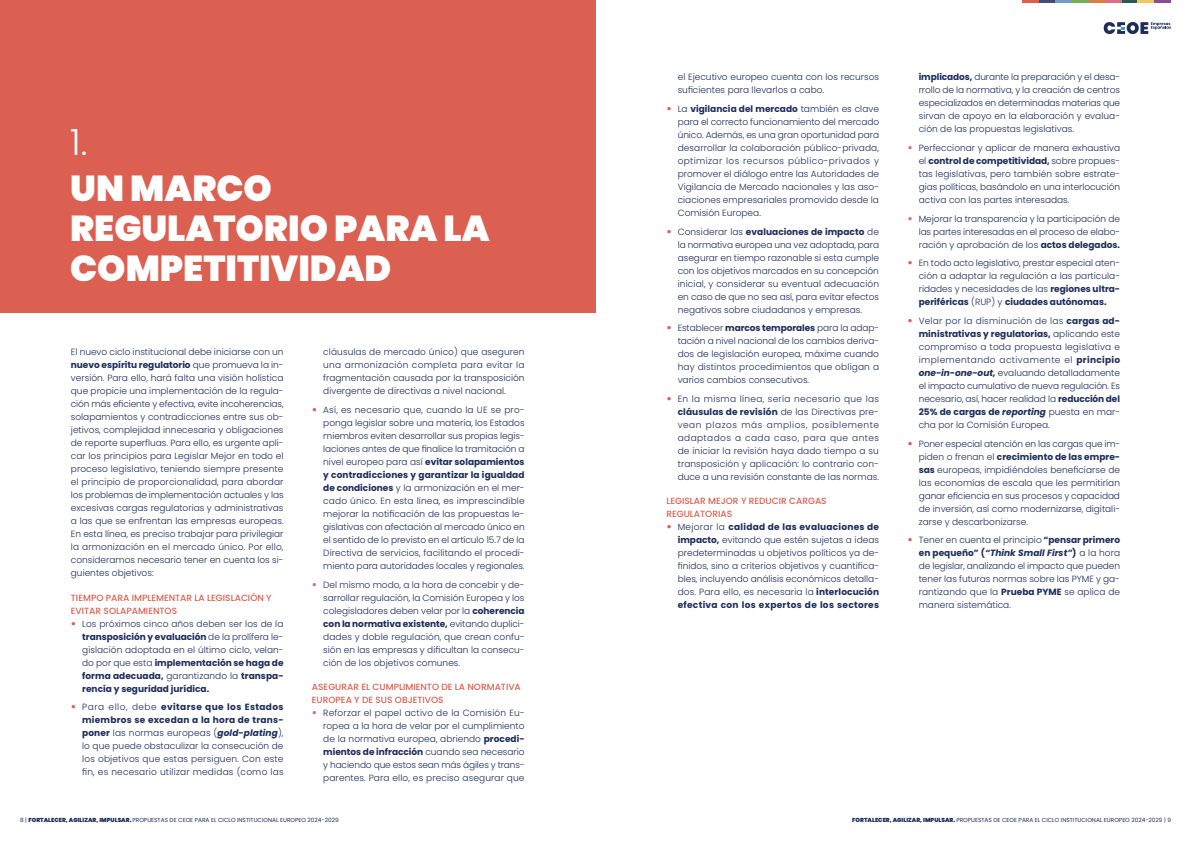
<style>
.page{position:relative;width:1191px;height:842px;background:#fff}
.page>*{position:absolute;margin:0;border:0;box-sizing:border-box;transform-origin:0 0}
.t1{font:900 36px/40px "Poppins";color:#fff}
.t2{font:300 36px "Poppins";color:#fff}
.t3{font:300 9px/13px "Poppins";color:#1c2d5a;text-align:justify}
.t4{font:500 9px/13px "Poppins";color:#db6051}
.t5{font:5.8px "Poppins";color:#1c2d5a}
.s1{font-weight:700}
.s2{font-weight:900;font-size:10px;color:#db6051}
.s3{font-weight:700;font-style:italic}
.s4{font-weight:900;font-size:10px;color:#da7087}
.s5{font-weight:900}
</style>
<div class="page">
<svg style="left:1103px;top:22px;width:68px;height:12px"></svg>
<div style="left:0;top:0;width:595px;height:313px;background:#db6051"></div>
<svg style="left:1022px;top:0;width:149px;height:2px"></svg>
<h1 class="t2" style="left:70px;top:121px;width:19px">1.</h1>
<h1 class="t1" style="left:70px;top:168px;width:421px">UN MARCO<br>REGULATORIO PARA LA<br>COMPETITIVIDAD</h1>
<p class="t3" style="left:71px;top:346px;width:214px">El nuevo ciclo institucional debe iniciarse con un <span class="s1">nuevo espíritu regulatorio</span> que promueva la in&shy;versión. Para ello, hará falta una visión holística que propicie una implementación de la regula&shy;ción más eficiente y efectiva, evite incoherencias, solapamientos y contradicciones entre sus ob&shy;jetivos, complejidad innecesaria y obligaciones de reporte superfluas. Para ello, es urgente apli&shy;car los principios para Legislar Mejor en todo el proceso legislativo, teniendo siempre presente el principio de proporcionalidad, para abordar los problemas de implementación actuales y las excesivas cargas regulatorias y administrativas a las que se enfrentan las empresas europeas.<br>En esta línea, es preciso trabajar para privilegiar la armonización en el mercado único. Por ello, consideramos necesario tener en cuenta los si&shy;guientes objetivos:</p>
<p class="t4" style="left:71px;top:591px;width:202px">TIEMPO PARA IMPLEMENTAR LA LEGISLACIÓN Y<br>EVITAR SOLAPAMIENTOS</p>
<p class="t3" style="left:82px;top:617px;width:203px;text-indent:-11px"><span class="s2">•</span> Los próximos cinco años deben ser los de la <span class="s1">transposición y evaluación</span> de la prolífera le&shy;gislación adoptada en el último ciclo, velan&shy;do por que esta <span class="s1">implementación se haga de forma adecuada,</span> garantizando la <span class="s1">transpa&shy;rencia y seguridad jurídica.</span></p>
<p class="t3" style="left:82px;top:701px;width:203px;text-indent:-11px"><span class="s2">•</span> Para ello, debe <span class="s1">evitarse que los Estados miembros se excedan a la hora de trans&shy;poner</span> las normas europeas (<span class="s3">gold-plating</span>), lo que puede obstaculizar la consecución de los objetivos que estas persiguen. Con este fin, es necesario utilizar medidas (como las</p>
<p class="t3" style="left:323px;top:346px;width:203px">cláusulas de mercado único) que aseguren una armonización completa para evitar la fragmentación causada por la transposición divergente de directivas a nivel nacional.</p>
<p class="t3" style="left:323px;top:403px;width:203px;text-indent:-11px"><span class="s2">•</span> Así, es necesario que, cuando la UE se pro&shy;ponga legislar sobre una materia, los Estados miembros eviten desarrollar sus propias legis&shy;laciones antes de que finalice la tramitación a nivel europeo para así <span class="s1">evitar solapamientos y contradicciones y garantizar la igualdad de condiciones</span> y la armonización en el mer&shy;cado único. En esta línea, es imprescindible mejorar la notificación de las propuestas le&shy;gislativas con afectación al mercado único en el sentido de lo previsto en el artículo 15.7 de la Directiva de servicios, facilitando el procedi&shy;miento para autoridades locales y regionales.</p>
<p class="t3" style="left:323px;top:578px;width:203px;text-indent:-11px"><span class="s4">•</span> Del mismo modo, a la hora de concebir y de&shy;sarrollar regulación, la Comisión Europea y los colegisladores deben velar por la <span class="s1">coherencia con la normativa existente,</span> evitando duplici&shy;dades y doble regulación, que crean confu&shy;sión en las empresas y dificultan la consecu&shy;ción de los objetivos comunes.</p>
<p class="t4" style="left:312px;top:680px;width:210px">ASEGURAR EL CUMPLIMIENTO DE LA NORMATIVA<br>EUROPEA Y DE SUS OBJETIVOS</p>
<p class="t3" style="left:323px;top:706px;width:203px;text-indent:-11px"><span class="s4">•</span> Reforzar el papel activo de la Comisión Eu&shy;ropea a la hora de velar por el cumplimiento de la normativa europea, abriendo <span class="s1">procedi&shy;mientos de infracción</span> cuando sea necesario y haciendo que estos sean más ágiles y trans&shy;parentes. Para ello, es preciso asegurar que</p>
<p class="t3" style="left:677px;top:71px;width:203px">el Ejecutivo europeo cuenta con los recursos suficientes para llevarlos a cabo.</p>
<p class="t3" style="left:677px;top:102px;width:203px;text-indent:-11px"><span class="s2">•</span> La <span class="s1">vigilancia del mercado</span> también es clave para el correcto funcionamiento del mercado único. Además, es una gran oportunidad para desarrollar la colaboración público-privada, optimizar los recursos público-privados y promover el diálogo entre las Autoridades de Vigilancia de Mercado nacionales y las aso&shy;ciaciones empresariales promovido desde la Comisión Europea.</p>
<p class="t3" style="left:677px;top:225px;width:203px;text-indent:-11px"><span class="s2">•</span> Considerar las <span class="s1">evaluaciones de impacto</span> de la normativa europea una vez adoptada, para asegurar en tiempo razonable si esta cumple con los objetivos marcados en su concepción inicial, y considerar su eventual adecuación en caso de que no sea así, para evitar efectos negativos sobre ciudadanos y empresas.</p>
<p class="t3" style="left:677px;top:322px;width:203px;text-indent:-11px"><span class="s2">•</span> Establecer <span class="s1">marcos temporales</span> para la adap&shy;tación a nivel nacional de los cambios deriva&shy;dos de legislación europea, máxime cuando hay distintos procedimientos que obligan a varios cambios consecutivos.</p>
<p class="t3" style="left:677px;top:392px;width:203px;text-indent:-11px"><span class="s2">•</span> En la misma línea, sería necesario que las <span class="s1">cláusulas de revisión</span> de las Directivas pre&shy;vean plazos más amplios, posiblemente adaptados a cada caso, para que antes de iniciar la revisión haya dado tiempo a su transposición y aplicación: lo contrario con&shy;duce a una revisión constante de las normas.</p>
<p class="t4" style="left:666px;top:495px;width:162px">LEGISLAR MEJOR Y REDUCIR CARGAS<br>REGULATORIAS</p>
<p class="t3" style="left:677px;top:521px;width:203px;text-indent:-11px"><span class="s2">•</span> Mejorar la <span class="s1">calidad de las evaluaciones de impacto,</span> evitando que estén sujetas a ideas predeterminadas u objetivos políticos ya de&shy;finidos, sino a criterios objetivos y cuantifica&shy;bles, incluyendo análisis económicos detalla&shy;dos. Para ello, es necesaria la <span class="s1">interlocución efectiva con los expertos de los sectores</span></p>
<p class="t3" style="left:918px;top:71px;width:203px"><span class="s1">implicados,</span> durante la preparación y el desa&shy;rrollo de la normativa, y la creación de centros especializados en determinadas materias que sirvan de apoyo en la elaboración y evalua&shy;ción de las propuestas legislativas.</p>
<p class="t3" style="left:918px;top:141px;width:203px;text-indent:-11px"><span class="s4">•</span> Perfeccionar y aplicar de manera exhaustiva el <span class="s1">control de competitividad,</span> sobre propues&shy;tas legislativas, pero también sobre estrate&shy;gias políticas, basándolo en una interlocución activa con las partes interesadas.</p>
<p class="t3" style="left:918px;top:212px;width:203px;text-indent:-11px"><span class="s4">•</span> Mejorar la transparencia y la participación de las partes interesadas en el proceso de elabo&shy;ración y aprobación de los <span class="s1">actos delegados.</span></p>
<p class="t3" style="left:918px;top:257px;width:203px;text-indent:-11px"><span class="s2">•</span> En todo acto legislativo, prestar especial aten&shy;ción a adaptar la regulación a las particula&shy;ridades y necesidades de las <span class="s1">regiones ultra&shy;periféricas</span> (RUP) y <span class="s1">ciudades autónomas.</span></p>
<p class="t3" style="left:918px;top:314px;width:203px;text-indent:-11px"><span class="s2">•</span> Velar por la disminución de las <span class="s1">cargas ad&shy;ministrativas y regulatorias,</span> aplicando este compromiso a toda propuesta legislativa e implementando activamente el <span class="s1">principio </span><span class="s3">one-in-one-out,</span> evaluando detalladamente el impacto cumulativo de nueva regulación. Es necesario, así, hacer realidad la <span class="s1">reducción del 25% de cargas de</span> <span class="s3">reporting</span> puesta en mar&shy;cha por la Comisión Europea.</p>
<p class="t3" style="left:918px;top:437px;width:203px;text-indent:-11px"><span class="s2">•</span> Poner especial atención en las cargas que im&shy;piden o frenan el <span class="s1">crecimiento de las empre&shy;sas</span> europeas, impidiéndoles beneficiarse de las economías de escala que les permitirían ganar eficiencia en sus procesos y capacidad de inversión, así como modernizarse, digitali&shy;zarse y descarbonizarse.</p>
<p class="t3" style="left:918px;top:534px;width:203px;text-indent:-11px"><span class="s2">•</span> Tener en cuenta el principio <span class="s1">“pensar primero en pequeño” (</span><span class="s3">“Think Small First”</span><span class="s1">)</span> a la hora de legislar, analizando el impacto que pueden tener las futuras normas sobre las PYME y ga&shy;rantizando que la <span class="s1">Prueba PYME</span> se aplica de manera sistemática.</p>
<p class="t5" style="left:20px;top:817px;width:320px">8 | <span class="s5">FORTALECER, AGILIZAR, IMPULSAR.</span> PROPUESTAS DE CEOE PARA EL CICLO INSTITUCIONAL EUROPEO 2024-2029</p>
<p class="t5" style="left:852px;top:817px;width:320px"><span class="s5">FORTALECER, AGILIZAR, IMPULSAR.</span> PROPUESTAS DE CEOE PARA EL CICLO INSTITUCIONAL EUROPEO 2024-2029 | 9</p>
</div>
